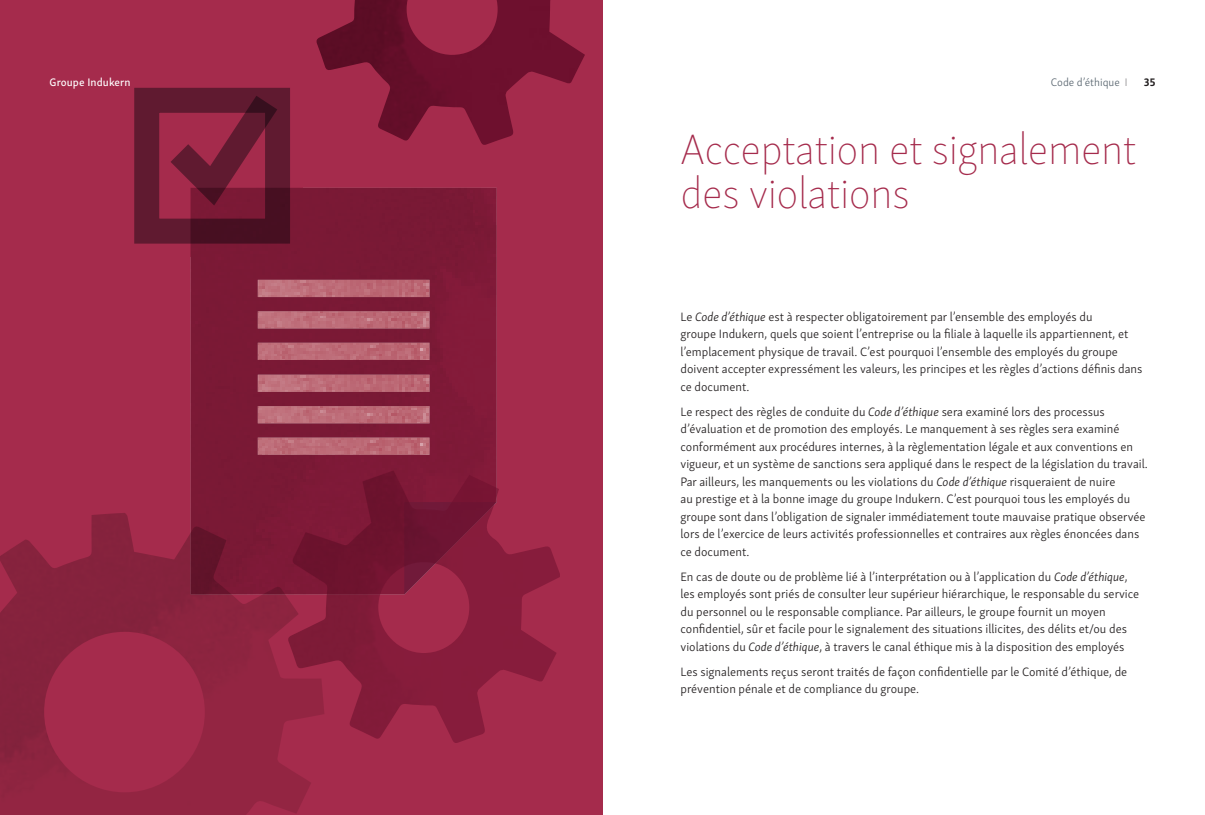
<style>
.page{position:relative;width:1205px;height:815px;background:#fff}
.page>*{position:absolute;margin:0;border:0;box-sizing:border-box;transform-origin:0 0}
.t1{font:100 43.75px/43.8px "Skolar Sans Latn";letter-spacing:-.01em;color:#a52b4c}
.t2{font:300 12.5px/17.5px "Skolar Sans Latn";color:#231f20}
.t3{font:300 11.25px "Skolar Sans Latn";color:#5a6670}
.t4{font:11.25px "Skolar Sans Latn Me";letter-spacing:.01em;color:#fff}
.t5{font:700 11.25px "Skolar Sans Latn";color:#231f20}
.s1{font-weight:100;color:#231f20}
.s2{font-style:italic}
</style>
<div class="page">
<div style="left:0;top:0;width:602px;height:815px;background:#a52b4c"></div>
<svg style="left:574px;top:48px;width:11px;height:28px"></svg>
<img style="left:316px;top:0;width:258px;height:145px">
<img style="left:191px;top:188px;width:306px;height:325px">
<img style="left:258px;top:280px;width:171px;height:80px">
<img style="left:258px;top:375px;width:171px;height:80px">
<svg style="left:169px;top:94px;width:109px;height:113px"></svg>
<img style="left:0;top:513px;width:311px;height:302px">
<svg style="left:546px;top:546px;width:14px;height:127px"></svg>
<img style="left:288px;top:471px;width:258px;height:273px">
<p class="t4" style="left:50px;top:74px;width:83px">Groupe Indukern</p>
<p class="t3" style="left:1051px;top:74px;width:78px">Code d’éthique <span class="s1">I</span></p>
<p class="t5" style="left:1144px;top:73px;width:13px">35</p>
<p class="t1" style="left:680px;top:125px;width:457px">Acceptation et signalement des violations</p>
<p class="t2" style="left:680px;top:307px;width:463px">Le <span class="s2">Code d’éthique</span> est à respecter obligatoirement par l’ensemble des employés du<br>groupe Indukern, quels que soient l’entreprise ou la filiale à laquelle ils appartiennent, et l’emplacement physique de travail. C’est pourquoi l’ensemble des employés du groupe doivent accepter expressément les valeurs, les principes et les règles d’actions définis dans ce document.</p>
<p class="t2" style="left:680px;top:402px;width:467px">Le respect des règles de conduite du <span class="s2">Code d’éthique</span> sera examiné lors des processus d’évaluation et de promotion des employés. Le manquement à ses règles sera examiné conformément aux procédures internes, à la règlementation légale et aux conventions en vigueur, et un système de sanctions sera appliqué dans le respect de la législation du travail.</p>
<p class="t2" style="left:680px;top:472px;width:467px">Par ailleurs, les manquements ou les violations du <span class="s2">Code d’éthique</span> risqueraient de nuire<br>au prestige et à la bonne image du groupe Indukern. C’est pourquoi tous les employés du groupe sont dans l’obligation de signaler immédiatement toute mauvaise pratique observée lors de l’exercice de leurs activités professionnelles et contraires aux règles énoncées dans ce document.</p>
<p class="t2" style="left:680px;top:567px;width:460px">En cas de doute ou de problème lié à l’interprétation ou à l’application du <span class="s2">Code d’éthique</span>, les employés sont priés de consulter leur supérieur hiérarchique, le responsable du service du personnel ou le responsable compliance. Par ailleurs, le groupe fournit un moyen confidentiel, sûr et facile pour le signalement des situations illicites, des délits et/ou des violations du <span class="s2">Code d’éthique</span>, à travers le canal éthique mis à la disposition des employés</p>
<p class="t2" style="left:680px;top:662px;width:448px">Les signalements reçus seront traités de façon confidentielle par le Comité d’éthique, de prévention pénale et de compliance du groupe.</p>
</div>
